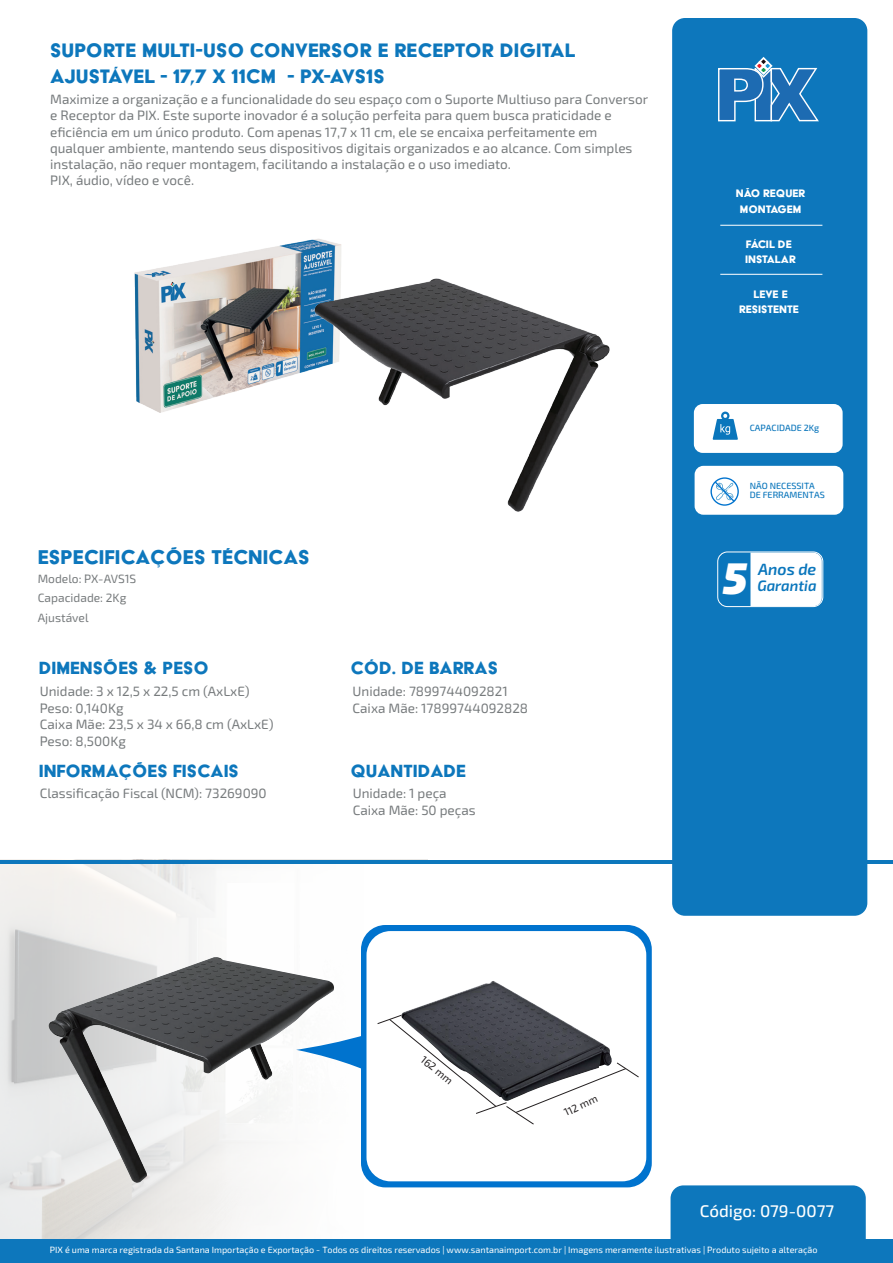
<style>
.page{position:relative;width:893px;height:1263px;background:#fff}
.page>*{position:absolute;margin:0;border:0;box-sizing:border-box;transform-origin:0 0}
.t1{font:italic 900 44.4px "Exo 2";color:#fff}
.t2{font:22.95px "Acier BAT Text Solid";color:#0d77bc}
.t3{font:22.5px/25.5px "Acier BAT Text Solid";letter-spacing:.005em;color:#0d77bc}
.t4{font:20.4px "Acier BAT Text Solid";color:#0d77bc}
.t5{font:500 16.95px "Exo 2";color:#fff}
.t6{font:italic 600 16.35px "Exo 2";color:#0a76bc}
.t7{font:italic 600 15px "Exo 2";color:#0a76bc}
.t8{font:13.5px/16.2px "Exo 2";color:#777b7d}
.t9{font:12.6px/15px "Acier BAT Text Solid";color:#fff;text-align:center}
.t10{font:12px/19.5px "Exo 2";color:#777b7d}
.t11{font:10.65px "Exo 2";color:#231f20}
.t12{font:9px "Exo 2";color:#fff}
.t13{font:500 9px/9.9px "Exo 2";color:#0d77bc}
</style>
<div class="page">
<svg style="left:3px;top:863px;width:426px;height:376px"></svg>
<div style="left:671px;top:1185px;width:195px;height:54px;background:#0d77bc"></div>
<div style="left:672px;top:18px;width:195px;height:898px;background:#0d77bc;border-radius:13px"></div>
<hr style="left:1px;top:860px;width:892px;height:3px;background:#0d77bc">
<div style="left:695px;top:466px;width:148px;height:49px;background:#fff;border-radius:9px"></div>
<div style="left:694px;top:404px;width:149px;height:49px;background:#fff;border-radius:9px"></div>
<div style="left:0;top:1239px;width:893px;height:24px;background:#0d77bc"></div>
<svg style="left:718px;top:57px;width:101px;height:65px"></svg>
<svg style="left:713px;top:412px;width:25px;height:28px"></svg>
<div style="left:717px;top:551px;width:106px;height:56px;border:1px solid #fff;border-radius:10px"></div>
<div style="left:750px;top:553px;width:72px;height:53px;background:#fff"></div>
<hr style="left:720px;top:225px;width:102px;height:1px;background:#fff">
<hr style="left:720px;top:274px;width:102px;height:1px;background:#fff">
<svg style="left:711px;top:478px;width:27px;height:27px"></svg>
<div style="left:710px;top:477px;width:29px;height:29px;border:1px solid #0073ce;border-radius:50%"></div>
<svg style="left:713px;top:480px;width:23px;height:23px"></svg>
<img style="left:48px;top:957px;width:286px;height:227px">
<div style="left:361px;top:925px;width:291px;height:262px;background:#0073ce;border-radius:24px"></div>
<div style="left:366px;top:931px;width:280px;height:250px;background:#fff;border-radius:24px"></div>
<img style="left:422px;top:981px;width:115px;height:25px">
<svg style="left:296px;top:1006px;width:343px;height:118px"></svg>
<img style="left:134px;top:239px;width:207px;height:174px">
<img style="left:309px;top:274px;width:301px;height:238px">
<h3 class="t3" style="left:50px;top:37px;width:527px">SUPORTE MULTI-USO CONVERSOR E RECEPTOR DIGITAL<br>AJUSTÁVEL - 17,7 X 11CM - PX-AVS1S</h3>
<p class="t8" style="left:50px;top:91px;width:599px">Maximize a organização e a funcionalidade do seu espaço com o Suporte Multiuso para Conversor e Receptor da PIX. Este suporte inovador é a solução perfeita para quem busca praticidade e eficiência em um único produto. Com apenas 17,7 x 11 cm, ele se encaixa perfeitamente em qualquer ambiente, mantendo seus dispositivos digitais organizados e ao alcance. Com simples instalação, não requer montagem, facilitando a instalação e o uso imediato.<br>PIX, áudio, vídeo e você.</p>
<h2 class="t2" style="left:38px;top:545px;width:274px">ESPECIFICAÇÕES TÉCNICAS</h2>
<p class="t10" style="left:38px;top:568px;width:100px">Modelo: PX-AVS1S<br>Capacidade: 2Kg<br>Ajustável</p>
<h3 class="t4" style="left:39px;top:657px;width:172px">DIMENSÕES &amp; PESO</h3>
<h3 class="t4" style="left:350px;top:657px;width:149px">CÓD. DE BARRAS</h3>
<p class="t8" style="left:40px;top:683px;width:235px">Unidade: 3 x 12,5 x 22,5 cm (AxLxE)<br>Peso: 0,140Kg<br>Caixa Mãe: 23,5 x 34 x 66,8 cm (AxLxE)<br>Peso: 8,500Kg</p>
<p class="t8" style="left:353px;top:683px;width:177px">Unidade: 7899744092821<br>Caixa Mãe: 17899744092828</p>
<p class="t8" style="left:40px;top:785px;width:228px">Classificação Fiscal (NCM): 73269090</p>
<p class="t8" style="left:353px;top:785px;width:125px">Unidade: 1 peça<br>Caixa Mãe: 50 peças</p>
<h3 class="t4" style="left:39px;top:760px;width:202px">INFORMAÇÕES FISCAIS</h3>
<h3 class="t4" style="left:350px;top:760px;width:117px">QUANTIDADE</h3>
<p class="t9" style="left:736px;top:186px;width:71px">NÃO REQUER<br>MONTAGEM</p>
<p class="t9" style="left:745px;top:236px;width:52px;text-align:left">FÁCIL DE<br>INSTALAR</p>
<p class="t9" style="left:739px;top:287px;width:61px">LEVE E<br>RESISTENTE</p>
<p class="t13" style="left:750px;top:423px;width:71px">CAPACIDADE 2Kg</p>
<p class="t13" style="left:750px;top:480px;width:77px">NÃO NECESSITA<br>DE FERRAMENTAS</p>
<h1 class="t1" style="left:723px;top:543px;width:26px">5</h1>
<p class="t6" style="left:758px;top:558px;width:60px">Anos de</p>
<p class="t7" style="left:757px;top:575px;width:61px">Garantia</p>
<p class="t11" style="left:427px;top:1052px;width:39px;rotate:39deg">162 mm</p>
<p class="t11" style="left:561px;top:1106px;width:37px;rotate:-25deg">112 mm</p>
<p class="t5" style="left:700px;top:1199px;width:136px">Código: 079-0077</p>
<p class="t12" style="left:50px;top:1244px;width:769px">PIX é uma marca registrada da Santana Importação e Exportação - Todos os direitos reservados | www.santanaimport.com.br | Imagens meramente ilustrativas | Produto sujeito a alteração</p>
</div>
